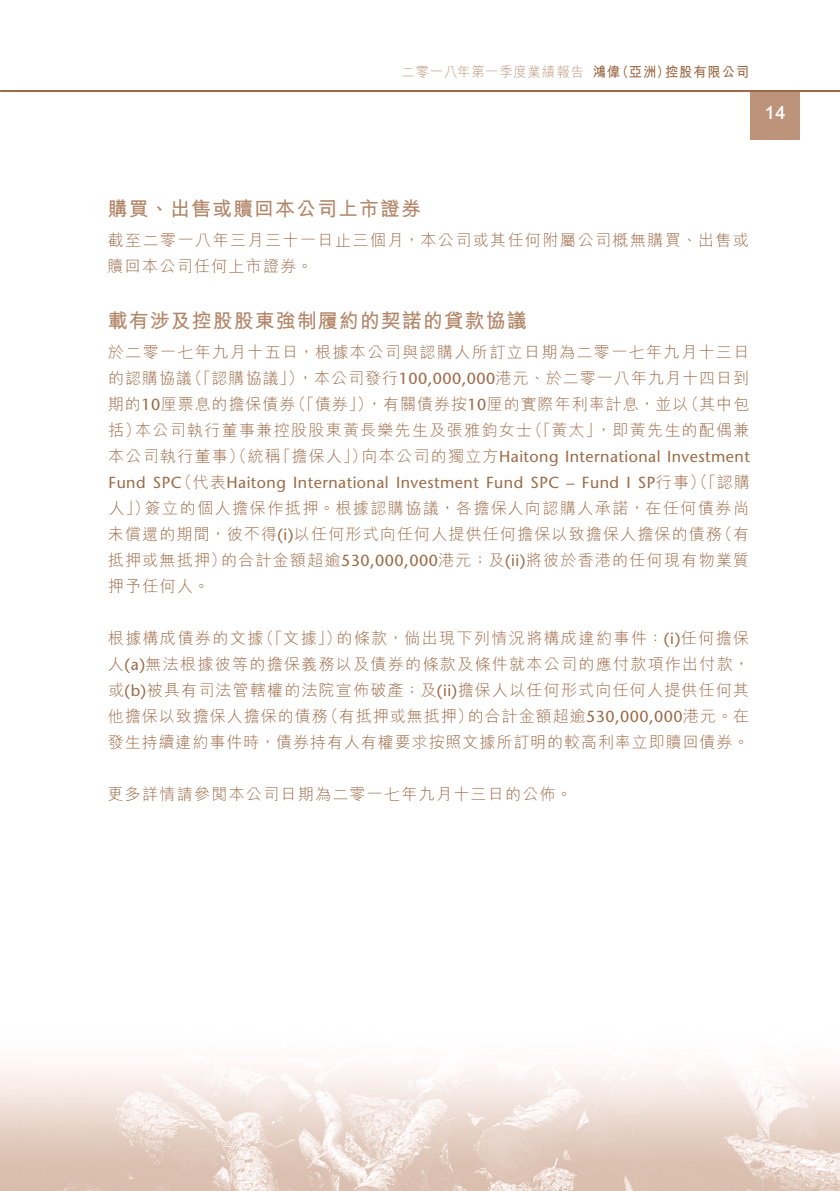
<style>
.page{position:relative;width:840px;height:1191px;background:#fff}
.page>*{position:absolute;margin:0;border:0;box-sizing:border-box;transform-origin:0 0}
.t1{font:700 20px "M Hei HK";letter-spacing:.05em;color:#b28668}
.t2{font:500 18px "Arial MT Std";color:#fff}
.t3{font:300 16px/26px "M Hei HK";letter-spacing:.08em;color:#9c6a46}
.t4{font:500 16px "Stone Sans Std";letter-spacing:.03em;color:#9c6a46}
.t5{font:300 16px "M Hei HK";letter-spacing:.06em;color:#9c6a46}
.t6{font:300 16px/26px "M Hei HK";letter-spacing:.055em;color:#9c6a46}
.t7{font:300 14px "M Hei HK";letter-spacing:.065em;color:#bd947a;scale:.95 1}
.t8{font:700 14px "M Hei HK";letter-spacing:.065em;color:#9c6a46;scale:.95 1}
.s1{font-family:"Stone Sans Std";font-weight:500}
.s2{font-family:"M Hei HK";font-weight:300}
</style>
<div class="page">
<div style="left:749px;top:90px;width:50px;height:50px;background:#bd947a"></div>
<hr style="left:0;top:90px;width:839px;height:2px;background:#9c6a46">
<img style="left:1px;top:1066px;width:838px;height:125px">
<p class="t7" style="left:401px;top:62px;width:193px">二零一八年第一季度業績報告</p>
<p class="t8" style="left:592px;top:62px;width:30px">鴻偉</p>
<p class="t8" style="left:664px;top:62px;width:90px">控股有限公司</p>
<p class="t8" style="left:615px;top:62px;width:59px">（亞洲）</p>
<p class="t2" style="left:764px;top:102px;width:22px">14</p>
<p class="t1" style="left:108px;top:194px;width:314px">購買、出售或贖回本公司上市證券</p>
<p class="t3" style="left:108px;top:227px;width:642px">截至二零一八年三月三十一日止三個月，本公司或其任何附屬公司概無購買、出售或贖回本公司任何上市證券。</p>
<p class="t1" style="left:108px;top:306px;width:420px">載有涉及控股股東強制履約的契諾的貸款協議</p>
<p class="t3" style="left:108px;top:339px;width:642px;text-align:right">於二零一七年九月十五日，根據本公司與認購人所訂立日期為二零一七年九月十三日，本公司發行<span class="s1">100,000,000</span>港元、於二零一八年九月十四日到</p>
<p class="t3" style="left:186px;top:365px;width:118px">（「認購協議」）</p>
<p class="t3" style="left:108px;top:365px;width:86px">的認購協議</p>
<p class="t3" style="left:290px;top:391px;width:84px">（「債券」）</p>
<p class="t5" style="left:108px;top:393px;width:189px">期的<span class="s1">10</span>厘票息的擔保債券</p>
<p class="t3" style="left:682px;top:391px;width:68px">（其中包</p>
<p class="t5" style="left:366px;top:393px;width:323px">，有關債券按<span class="s1">10</span>厘的實際年利率計息，並以</p>
<p class="t3" style="left:108px;top:417px;width:34px">括）</p>
<p class="t3" style="left:526px;top:417px;width:76px">（「黃太」</p>
<p class="t3" style="left:135px;top:417px;width:398px">本公司執行董事兼控股股東黃長樂先生及張雅鈞女士</p>
<p class="t3" style="left:595px;top:417px;width:155px">，即黃先生的配偶兼</p>
<p class="t3" style="left:108px;top:443px;width:174px">本公司執行董事）（統稱</p>
<p class="t3" style="left:275px;top:443px;width:93px">「擔保人」）</p>
<p class="t4" style="left:361px;top:447px;width:389px"><span class="s2">向本公司的獨立方</span>Haitong International Investment</p>
<p class="t4" style="left:108px;top:473px;width:39px">Fund</p>
<p class="t4" style="left:176px;top:473px;width:111px"><span class="s2">（代表</span>Haitong</p>
<p class="t4" style="left:153px;top:473px;width:30px">SPC</p>
<p class="t4" style="left:293px;top:473px;width:97px">International</p>
<p class="t4" style="left:396px;top:473px;width:84px">Investment</p>
<p class="t4" style="left:486px;top:473px;width:39px">Fund</p>
<p class="t4" style="left:530px;top:473px;width:30px">SPC</p>
<p class="t4" style="left:566px;top:473px;width:9px">–</p>
<p class="t4" style="left:581px;top:473px;width:39px">Fund</p>
<p class="t4" style="left:626px;top:473px;width:6px">I</p>
<p class="t3" style="left:637px;top:469px;width:114px"><span class="s1">SP</span>行事）（「認購</p>
<p class="t3" style="left:109px;top:495px;width:42px">人」）</p>
<p class="t3" style="left:145px;top:495px;width:605px">簽立的個人擔保作抵押。根據認購協議，各擔保人向認購人承諾，在任何債券尚</p>
<p class="t3" style="left:716px;top:521px;width:34px">（有</p>
<p class="t3" style="left:221px;top:521px;width:529px;text-indent:-113px">未償還的期間，彼不得 <span class="s1">)i(</span> 以任何形式向任何人提供任何擔保以致擔保人擔保的債務<br>的合計金額超逾<span class="s1">530,000,000</span>港元；及<span class="s1">( )i i</span> 將彼於香港的任何現有物業質</p>
<p class="t3" style="left:108px;top:547px;width:120px">抵押或無抵押）押予任何人。</p>
<p class="t3" style="left:258px;top:625px;width:85px">（「文據」）</p>
<p class="t3" style="left:336px;top:625px;width:414px">的條款，倘出現下列情況將構成違約事件： <span class="s1">)i(</span> 任何擔保</p>
<p class="t3" style="left:108px;top:625px;width:157px">根據構成債券的文據</p>
<p class="t3" style="left:108px;top:651px;width:642px">人 <span class="s1">)a(</span> 無法根據彼等的擔保義務以及債券的條款及條件就本公司的應付款項作出付款，</p>
<p class="t3" style="left:108px;top:677px;width:642px">或 <span class="s1">b( )</span>被具有司法管轄權的法院宣佈破產；及<span class="s1">( )i i</span> 擔保人以任何形式向任何人提供任何其</p>
<p class="t5" style="left:467px;top:705px;width:283px">的合計金額超逾<span class="s1">530,000,000</span>港元。在</p>
<p class="t5" style="left:322px;top:705px;width:152px">（有抵押或無抵押）</p>
<p class="t6" style="left:108px;top:703px;width:642px">他擔保以致擔保人擔保的債務<br>發生持續違約事件時，債券持有人有權要求按照文據所訂明的較高利率立即贖回債券。</p>
<p class="t3" style="left:108px;top:781px;width:466px">更多詳情請參閱本公司日期為二零一七年九月十三日的公佈。</p>
</div>
